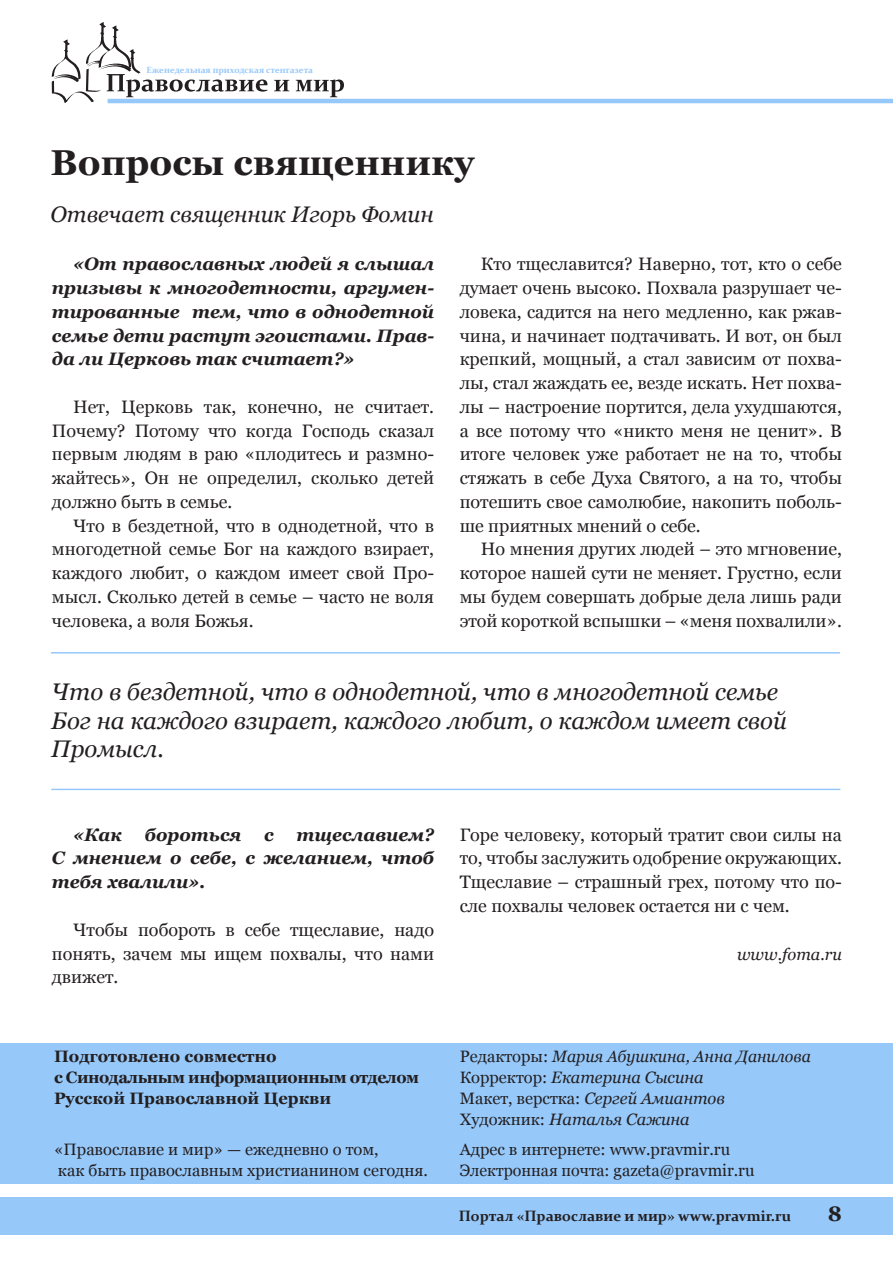
<style>
.page{position:relative;width:893px;height:1263px;background:#fff}
.page>*{position:absolute;margin:0;border:0;box-sizing:border-box;transform-origin:0 0}
.Zagolovok{font:700 36px "Georgia";color:#231f20}
.Text{font:italic 24px/28.5px "Georgia";color:#231f20}
.Author{font:italic 22.5px "Georgia";color:#231f20}
.t1{font:700 21px "Georgia";color:#231f20}
.Text-2{font:18px/23.7px "Georgia";color:#231f20;text-align:justify}
.Text-3{font:italic 700 18px/23.7px "Georgia";color:#231f20;text-align:justify}
.t2{font:16.5px/21px "Georgia";color:#231f20}
.Bibliography{font:italic 16.5px/21px "Georgia";color:#231f20}
.t3{font:700 16.5px/21px "Georgia";color:#231f20}
.t4{font:700 15px "Constantia";color:#231f20}
.t5{font:700 9px "Constantia";color:#96c8fa}
.s1{font-style:normal}
</style>
<div class="page">
<svg style="left:52px;top:22px;width:215px;height:81px"></svg>
<svg style="left:274px;top:80px;width:15px;height:11px"></svg>
<svg style="left:296px;top:79px;width:48px;height:18px"></svg>
<hr style="left:108px;top:99px;width:785px;height:4px;background:#96c8fa">
<div style="left:0;top:1197px;width:893px;height:37px;background:#96c8fa"></div>
<div style="left:0;top:1043px;width:893px;height:140px;background:#96c8fa"></div>
<hr style="left:51px;top:652px;width:789px;height:1px;background:#96c8fa">
<hr style="left:51px;top:789px;width:789px;height:1px;background:#96c8fa">
<p class="t5" style="left:147px;top:64px;width:168px">Еженедельная приходская стенгазета</p>
<p class="Zagolovok" style="left:51px;top:139px;width:426px">Вопросы священнику</p>
<p class="Author" style="left:51px;top:200px;width:385px">Отвечает священник Игорь Фомин</p>
<p class="Text-3" style="left:52px;top:251px;width:384px;text-indent:21px">«От православных людей я слышал призывы к многодетности, аргумен&shy;тированные тем, что в однодетной семье дети растут эгоистами. Прав&shy;да ли Церковь так считает?»</p>
<p class="Text-2" style="left:52px;top:395px;width:384px;text-indent:21px">Нет, Церковь так, конечно, не считает.<br>Почему? Потому что когда Господь сказал первым людям в раю «плодитесь и размно&shy;жайтесь», Он не определил, сколько детей должно быть в семье.</p>
<p class="Text-2" style="left:52px;top:514px;width:384px;text-indent:21px">Что в бездетной, что в однодетной, что в многодетной семье Бог на каждого взирает, каждого любит, о каждом имеет свой Про&shy;мысл. Сколько детей в семье – часто не воля человека, а воля Божья.</p>
<p class="Text-2" style="left:460px;top:252px;width:384px;text-indent:21px">Кто тщеславится? Наверно, тот, кто о себе думает очень высоко. Похвала разрушает че&shy;ловека, садится на него медленно, как ржав&shy;чина, и начинает подтачивать. И вот, он был крепкий, мощный, а стал зависим от похва&shy;лы, стал жаждать ее, везде искать. Нет похва&shy;лы – настроение портится, дела ухудшаются, а все потому что «никто меня не ценит». В итоге человек уже работает не на то, чтобы стяжать в себе Духа Святого, а на то, чтобы потешить свое самолюбие, накопить поболь&shy;ше приятных мнений о себе.</p>
<p class="Text-2" style="left:460px;top:538px;width:384px;text-indent:21px">Но мнения других людей – это мгновение, которое нашей сути не меняет. Грустно, если мы будем совершать добрые дела лишь ради этой короткой вспышки – «меня похвалили».</p>
<p class="Text" style="left:51px;top:678px;width:737px">Что в бездетной, что в однодетной, что в многодетной семье<br>Бог на каждого взирает, каждого любит, о каждом имеет свой<br>Промысл.</p>
<p class="Text-3" style="left:73px;top:822px;width:50px">«Как</p>
<p class="Text-3" style="left:145px;top:822px;width:98px">бороться</p>
<p class="Text-3" style="left:264px;top:822px;width:11px">с</p>
<p class="Text-3" style="left:52px;top:822px;width:384px;text-indent:245px">тщеславием?<br>С мнением о себе, с желанием, чтоб тебя хвалили».</p>
<p class="Text-2" style="left:52px;top:918px;width:384px;text-indent:21px">Чтобы побороть в себе тщеславие, надо понять, зачем мы ищем похвалы, что нами движет.</p>
<p class="Text-2" style="left:460px;top:823px;width:384px">Горе человеку, который тратит свои силы на то, чтобы заслужить одобрение окружающих.<br>Тщеславие – страшный грех, потому что по&shy;сле похвалы человек остается ни с чем.</p>
<p class="Bibliography" style="left:737px;top:943px;width:106px">www.foma.ru</p>
<p class="t3" style="left:54px;top:1046px;width:367px">Подготовлено совместно<br>с Синодальным информационным отделом<br>Русской Православной Церкви</p>
<p class="t2" style="left:54px;top:1139px;width:376px">«Православие и мир» — ежедневно о том,<br>как быть православным христианином сегодня.</p>
<p class="Bibliography" style="left:460px;top:1046px;width:353px"><span class="s1">Редакторы:</span> Мария Абушкина, Анна Данилова<br><span class="s1">Корректор:</span> Екатерина Сысина<br><span class="s1">Макет, верстка:</span> Сергей Амиантов<br><span class="s1">Художник:</span> Наталья Сажина</p>
<p class="t2" style="left:460px;top:1139px;width:296px">Адрес в интернете: www.pravmir.ru<br>Электронная почта: gazeta@pravmir.ru</p>
<p class="t4" style="left:459px;top:1205px;width:334px">Портал «Православие и мир» www.pravmir.ru</p>
<p class="t1" style="left:828px;top:1200px;width:16px">8</p>
</div>
